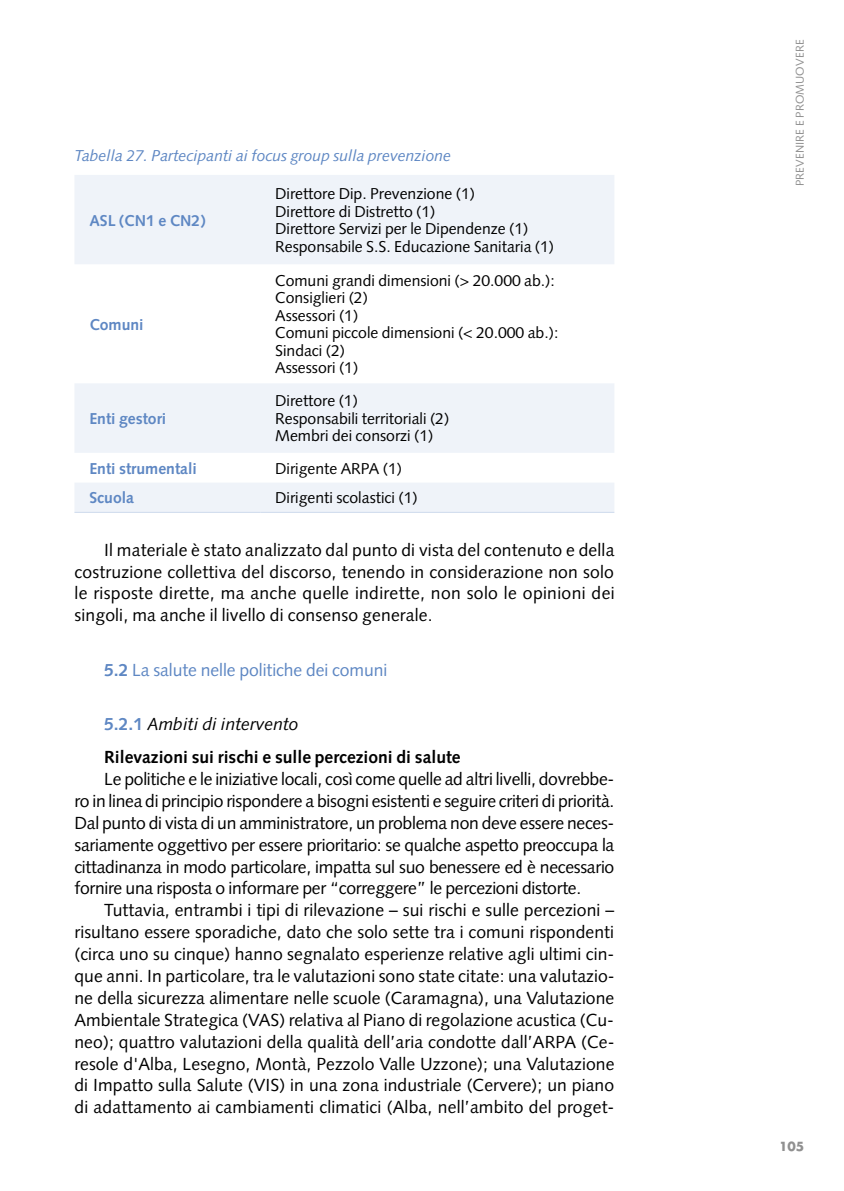
<style>
.page{position:relative;width:844px;height:1191px;background:#fff}
.page>*{position:absolute;margin:0;border:0;box-sizing:border-box;transform-origin:0 0}
.t1{font:17.5px/21.9px "Syntax";letter-spacing:.01em;color:#000;text-align:justify}
.t2{font:700 17.5px/33.2px "Syntax";color:#000}
.t3{font:17.5px "Syntax";color:#5e87c3}
.t4{font:15.75px/17.5px "Syntax";color:#000}
.t5{font:italic 15.75px "Syntax";color:#5e87c3}
.t6{font:700 15.75px "Syntax";color:#5e87c3}
.t7{font:700 12.25px "Futura";color:#909090}
.t8{font:11.38px "Syntax";letter-spacing:.01em;color:#909090}
.s1{font-weight:700}
.s2{color:#5e87c3}
.s3{font-weight:400;font-style:italic}
</style>
<div class="page">
<svg style="left:74px;top:175px;width:540px;height:337px;fill:#eff3f9"></svg>
<hr style="left:74px;top:512px;width:186px;height:1px;background:#cfdbed">
<hr style="left:260px;top:512px;width:354px;height:1px;background:#cfdbed">
<p class="t5" style="left:74px;top:146px;width:378px">Tabella 27. Partecipanti ai focus group sulla prevenzione</p>
<p class="t6" style="left:89px;top:211px;width:118px">ASL (CN1 e CN2)</p>
<p class="t6" style="left:89px;top:315px;width:56px">Comuni</p>
<p class="t6" style="left:89px;top:409px;width:78px">Enti gestori</p>
<p class="t4" style="left:275px;top:185px;width:280px">Direttore Dip. Prevenzione (1)<br>Direttore di Distretto (1)<br>Direttore Servizi per le Dipendenze (1)<br>Responsabile S.S. Educazione Sanitaria (1)</p>
<p class="t4" style="left:275px;top:272px;width:285px">Comuni grandi dimensioni (&gt; 20.000 ab.):<br>Consiglieri (2)<br>Assessori (1)<br>Comuni piccole dimensioni (&lt; 20.000 ab.):<br>Sindaci (2)<br>Assessori (1)</p>
<p class="t4" style="left:275px;top:392px;width:175px">Direttore (1)<br>Responsabili territoriali (2)<br>Membri dei consorzi (1)</p>
<p class="t6" style="left:89px;top:459px;width:109px">Enti strumentali</p>
<p class="t4" style="left:275px;top:459px;width:128px">Dirigente ARPA (1)</p>
<p class="t6" style="left:89px;top:489px;width:46px">Scuola</p>
<p class="t4" style="left:275px;top:489px;width:144px">Dirigenti scolastici (1)</p>
<p class="t1" style="left:74px;top:539px;width:541px;text-indent:30px">Il materiale è stato analizzato dal punto di vista del contenuto e della costruzione collettiva del discorso, tenendo in considerazione non solo le risposte dirette, ma anche quelle indirette, non solo le opinioni dei singoli, ma anche il livello di consenso generale.</p>
<p class="t3" style="left:104px;top:659px;width:284px"><span class="s1">5.2</span> La salute nelle politiche dei comuni</p>
<p class="t2" style="left:104px;top:707px;width:358px"><span class="s2">5.2.1</span> <span class="s3">Ambiti di intervento<br></span>Rilevazioni sui rischi e sulle percezioni di salute</p>
<p class="t1" style="left:74px;top:768px;width:541px;text-indent:30px">Le politiche e le iniziative locali, così come quelle ad altri livelli, dovrebbe&shy;ro in linea di principio rispondere a bisogni esistenti e seguire criteri di priorità.<br>Dal punto di vista di un amministratore, un problema non deve essere neces&shy;sariamente oggettivo per essere prioritario: se qualche aspetto preoccupa la cittadinanza in modo particolare, impatta sul suo benessere ed è necessario fornire una risposta o informare per “correggere” le percezioni distorte.</p>
<p class="t1" style="left:74px;top:899px;width:541px;text-indent:30px">Tuttavia, entrambi i tipi di rilevazione – sui rischi e sulle percezioni – risultano essere sporadiche, dato che solo sette tra i comuni rispondenti (circa uno su cinque) hanno segnalato esperienze relative agli ultimi cin&shy;que anni. In particolare, tra le valutazioni sono state citate: una valutazio&shy;ne della sicurezza alimentare nelle scuole (Caramagna), una Valutazione Ambientale Strategica (VAS) relativa al Piano di regolazione acustica (Cu&shy;neo); quattro valutazioni della qualità dell’aria condotte dall’ARPA (Ce&shy;resole d'Alba, Lesegno, Montà, Pezzolo Valle Uzzone); una Valutazione di Impatto sulla Salute (VIS) in una zona industriale (Cervere); un piano di adattamento ai cambiamenti climatici (Alba, nell’ambito del proget-</p>
<p class="t8" style="left:793px;top:186px;width:148px;rotate:-90deg">PREVENIRE E PROMUOVERE</p>
<p class="t7" style="left:778px;top:1138px;width:27px">105</p>
</div>
